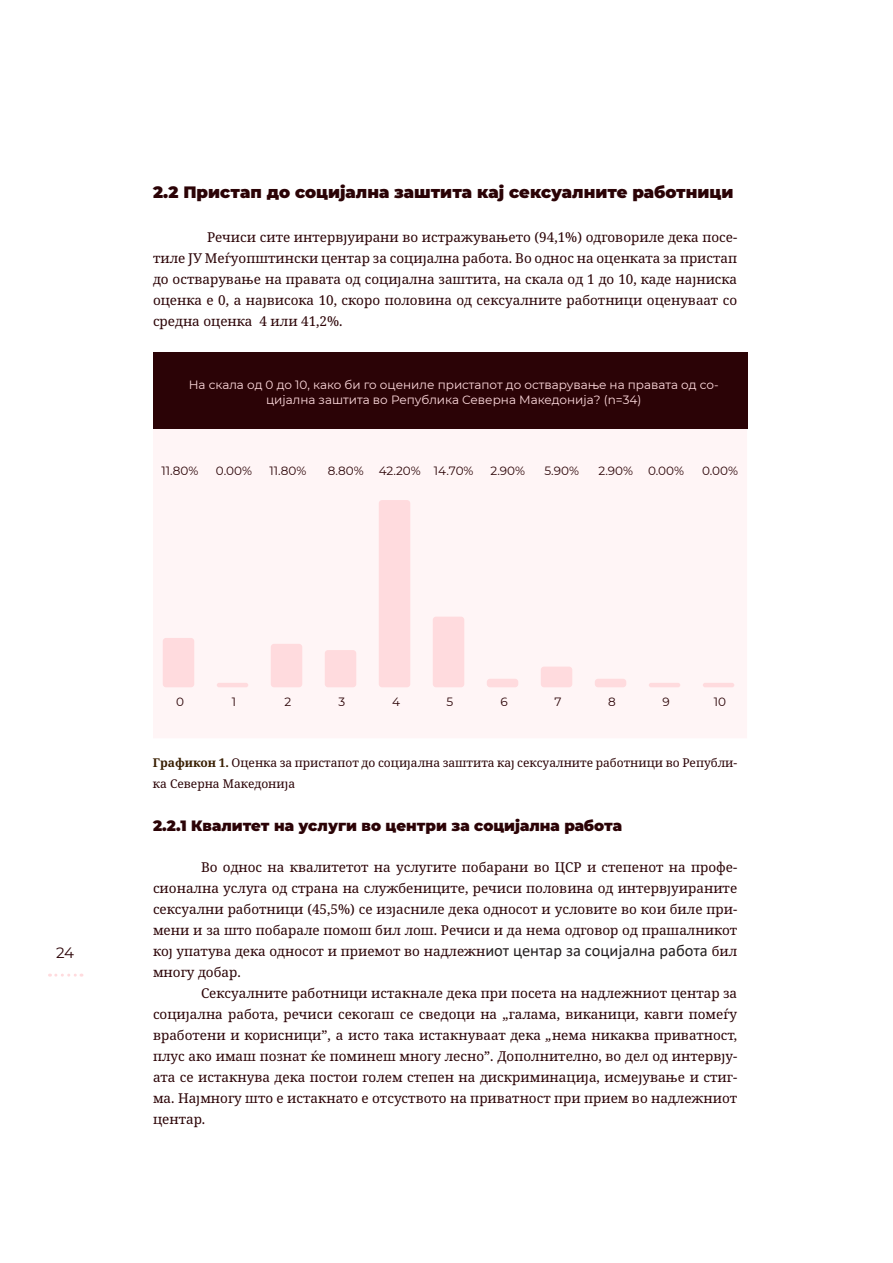
<style>
.page{position:relative;width:893px;height:1263px;background:#fff}
.page>*{position:absolute;margin:0;border:0;box-sizing:border-box;transform-origin:0 0}
.t1{font:900 16.5px "Montserrat";color:#2b0306}
.t2{font:900 15px "Montserrat";color:#2b0306}
.t3{font:15px "Montserrat";color:#2b0306}
.t4{font:13.5px/21px "Noto Serif";color:#2b0306;text-align:justify}
.t5{font:12px/15px "Montserrat";color:#ffdbde;text-align:center}
.t6{font:12px/21px "Noto Serif";color:#2b0306}
.t7{font:12px "Montserrat";color:#2b0306}
.s1{font-weight:700;color:#381e01}
.s2{font-family:"Calibri";font-size:16.5px;color:#231f20}
.s3{font-style:italic}
</style>
<div class="page">
<svg style="left:50px;top:974px;width:32px;height:3px"></svg>
<div style="left:153px;top:352px;width:594px;height:77px;background:#2b0306"></div>
<div style="left:162px;top:500px;width:573px;height:188px;background:#fff5f6"></div>
<div style="left:163px;top:638px;width:31px;height:49px;background:#ffdbde;border-radius:3px"></div>
<hr style="left:217px;top:683px;width:31px;height:4px;background:#ffdbde;border-radius:2px">
<div style="left:271px;top:644px;width:31px;height:43px;background:#ffdbde;border-radius:3px"></div>
<div style="left:325px;top:650px;width:31px;height:37px;background:#ffdbde;border-radius:3px"></div>
<div style="left:379px;top:500px;width:31px;height:187px;background:#ffdbde;border-radius:3px"></div>
<div style="left:433px;top:617px;width:31px;height:70px;background:#ffdbde;border-radius:3px"></div>
<div style="left:487px;top:679px;width:31px;height:8px;background:#ffdbde;border-radius:3px"></div>
<div style="left:541px;top:667px;width:31px;height:20px;background:#ffdbde;border-radius:3px"></div>
<div style="left:595px;top:679px;width:31px;height:8px;background:#ffdbde;border-radius:3px"></div>
<hr style="left:649px;top:683px;width:31px;height:4px;background:#ffdbde;border-radius:2px">
<hr style="left:703px;top:683px;width:31px;height:4px;background:#ffdbde;border-radius:2px">
<p class="t1" style="left:153px;top:179px;width:582px">2.2 Пристап до социјална заштита кај сексуалните работници</p>
<p class="t4" style="left:153px;top:227px;width:586px;text-indent:54px">Речиси сите интервјуирани во истражувањето (94,1%) одговориле дека посе&shy;тиле ЈУ Меѓуопштински центар за социјална работа. Во однос на оценката за пристап до остварување на правата од социјална заштита, на скала од 1 до 10, каде најниска оценка е 0, а највисока 10, скоро половина од сексуалните работници оценуваат со средна оценка 4 или 41,2%.</p>
<p class="t5" style="left:189px;top:377px;width:531px">На скала од 0 до 10, како би гo оцениле пристапот до остварување на правата од со&shy;цијална заштита во Република Северна Македонија? (n=34)</p>
<p class="t7" style="left:162px;top:462px;width:38px">11.80%</p>
<p class="t7" style="left:216px;top:462px;width:38px">0.00%</p>
<p class="t7" style="left:270px;top:462px;width:38px">11.80%</p>
<p class="t7" style="left:328px;top:462px;width:147px">8.80% 42.20% 14.70%</p>
<p class="t7" style="left:490px;top:462px;width:36px">2.90%</p>
<p class="t7" style="left:544px;top:462px;width:36px">5.90%</p>
<p class="t7" style="left:598px;top:462px;width:87px">2.90% 0.00%</p>
<p class="t7" style="left:702px;top:462px;width:38px">0.00%</p>
<p class="t3" style="left:56px;top:943px;width:20px">24</p>
<p class="t7" style="left:176px;top:694px;width:9px">0</p>
<p class="t7" style="left:232px;top:694px;width:6px">1</p>
<p class="t7" style="left:285px;top:694px;width:8px">2</p>
<p class="t7" style="left:339px;top:694px;width:8px">3</p>
<p class="t7" style="left:392px;top:694px;width:9px">4</p>
<p class="t7" style="left:447px;top:694px;width:8px">5</p>
<p class="t7" style="left:500px;top:694px;width:9px">6</p>
<p class="t7" style="left:554px;top:694px;width:9px">7</p>
<p class="t7" style="left:608px;top:694px;width:9px">8</p>
<p class="t7" style="left:662px;top:694px;width:9px">9</p>
<p class="t7" style="left:714px;top:694px;width:14px">10</p>
<p class="t6" style="left:153px;top:752px;width:586px"><span class="s1">Графикон 1.</span> Оценка за пристапот до социјална заштита кај сексуалните работници во Републи&shy;ка Северна Македонија</p>
<p class="t2" style="left:153px;top:814px;width:471px">2.2.1 Квалитет на услуги во центри за социјална работа</p>
<p class="t4" style="left:153px;top:857px;width:586px;text-indent:48px">Во однос на квалитетот на услугите побарани во ЦСР и степенот на профе&shy;сионална услуга од страна на службениците, речиси половина од интервјуираните сексуални работници (45,5%) се изјасниле дека односот и условите во кои биле при&shy;мени и за што побарале помош бил лош. Речиси и да нема одговор од прашалникот кој упатува дека односот и приемот во надлежн<span class="s2">иот центар за социјална работа</span> бил многу добар.</p>
<p class="t4" style="left:153px;top:983px;width:586px;text-indent:48px">Сексуалните работници истакнале дека при посета на надлежниот центар за социјална работа, речиси секогаш се сведоци на „галама, виканици, кавги помеѓу вработени и корисници”, а исто така истакнуваат дека <span class="s3">„</span>нема никаква приватност, плус ако имаш познат ќе поминеш многу лесно”. Дополнително, во дел од интервју&shy;ата се истакнува дека постои голем степен на дискриминација, исмејување и стиг&shy;ма. Најмногу што е истакнато е отсуството на приватност при прием во надлежниот центар.</p>
</div>
